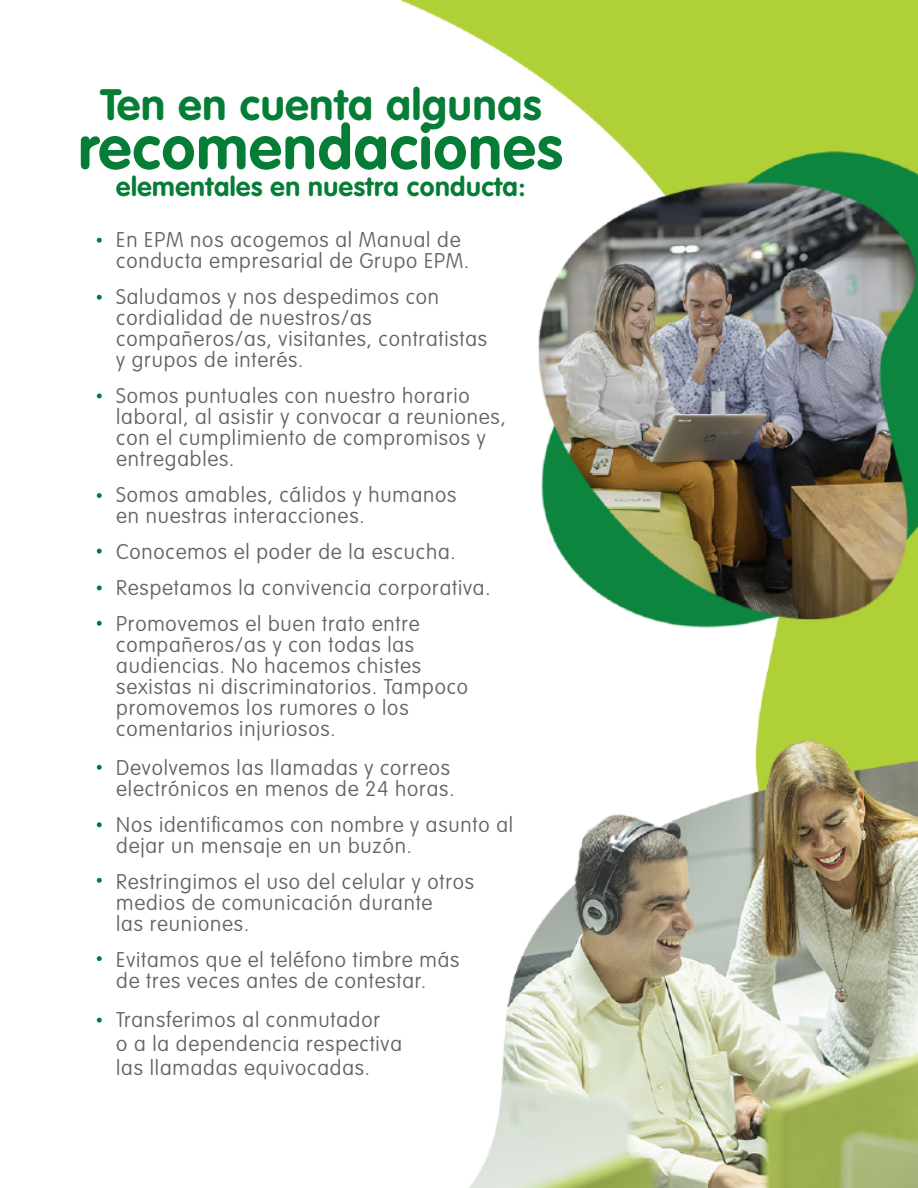
<style>
.page{position:relative;width:918px;height:1188px;background:#fff}
.page>*{position:absolute;margin:0;border:0;box-sizing:border-box;transform-origin:0 0}
.t1{font:700 60.75px "VAG Rounded Std";letter-spacing:.02em;color:#057d36}
.t2{font:700 43.35px "VAG Rounded Std";letter-spacing:.02em;color:#057d36}
.t3{font:700 26.7px "VAG Rounded Std";letter-spacing:.02em;color:#057d36}
.t4{font:100 21px/21px "VAG Rounded Std";letter-spacing:.04em;color:#676362}
</style>
<div class="page">
<img style="left:96px;top:0;width:822px;height:1188px">
<svg style="left:97px;top:238px;width:5px;height:5px"></svg>
<svg style="left:97px;top:295px;width:5px;height:5px"></svg>
<svg style="left:97px;top:393px;width:5px;height:5px"></svg>
<svg style="left:97px;top:493px;width:5px;height:5px"></svg>
<svg style="left:97px;top:549px;width:5px;height:5px"></svg>
<svg style="left:97px;top:585px;width:5px;height:5px"></svg>
<svg style="left:97px;top:621px;width:5px;height:5px"></svg>
<svg style="left:97px;top:765px;width:5px;height:5px"></svg>
<svg style="left:97px;top:822px;width:5px;height:5px"></svg>
<svg style="left:97px;top:878px;width:5px;height:5px"></svg>
<svg style="left:97px;top:956px;width:5px;height:5px"></svg>
<svg style="left:97px;top:1018px;width:5px;height:5px"></svg>
<h2 class="t2" style="left:100px;top:79px;width:443px">Ten en cuenta algunas</h2>
<h1 class="t1" style="left:78px;top:112px;width:486px">recomendaciones</h1>
<p class="t3" style="left:116px;top:171px;width:411px">elementales en nuestra conducta:</p>
<p class="t4" style="left:116px;top:230px;width:355px">En EPM nos acogemos al Manual de conducta empresarial de Grupo EPM.</p>
<p class="t4" style="left:116px;top:287px;width:373px">Saludamos y nos despedimos con cordialidad de nuestros/as compañeros/as, visitantes, contratistas y grupos de interés.</p>
<p class="t4" style="left:116px;top:386px;width:391px">Somos puntuales con nuestro horario laboral, al asistir y convocar a reuniones, con el cumplimiento de compromisos y entregables.</p>
<p class="t4" style="left:116px;top:485px;width:342px">Somos amables, cálidos y humanos en nuestras interacciones.</p>
<p class="t4" style="left:116px;top:535px;width:376px;line-height:36px">Conocemos el poder de la escucha.<br>Respetamos la convivencia corporativa.<br>Promovemos el buen trato entre</p>
<p class="t4" style="left:116px;top:635px;width:353px">compañeros/as y con todas las audiencias. No hacemos chistes sexistas ni discriminatorios. Tampoco promovemos los rumores o los comentarios injuriosos.</p>
<p class="t4" style="left:116px;top:758px;width:340px">Devolvemos las llamadas y correos electrónicos en menos de 24 horas.</p>
<p class="t4" style="left:116px;top:815px;width:398px">Nos identificamos con nombre y asunto al dejar un mensaje en un buzón.</p>
<p class="t4" style="left:116px;top:872px;width:359px">Restringimos el uso del celular y otros medios de comunicación durante<br>las reuniones.</p>
<p class="t4" style="left:116px;top:950px;width:345px">Evitamos que el teléfono timbre más de tres veces antes de contestar.</p>
<p class="t4" style="left:116px;top:1009px;width:287px;line-height:24px">Transferimos al conmutador<br>o a la dependencia respectiva las llamadas equivocadas.</p>
</div>
